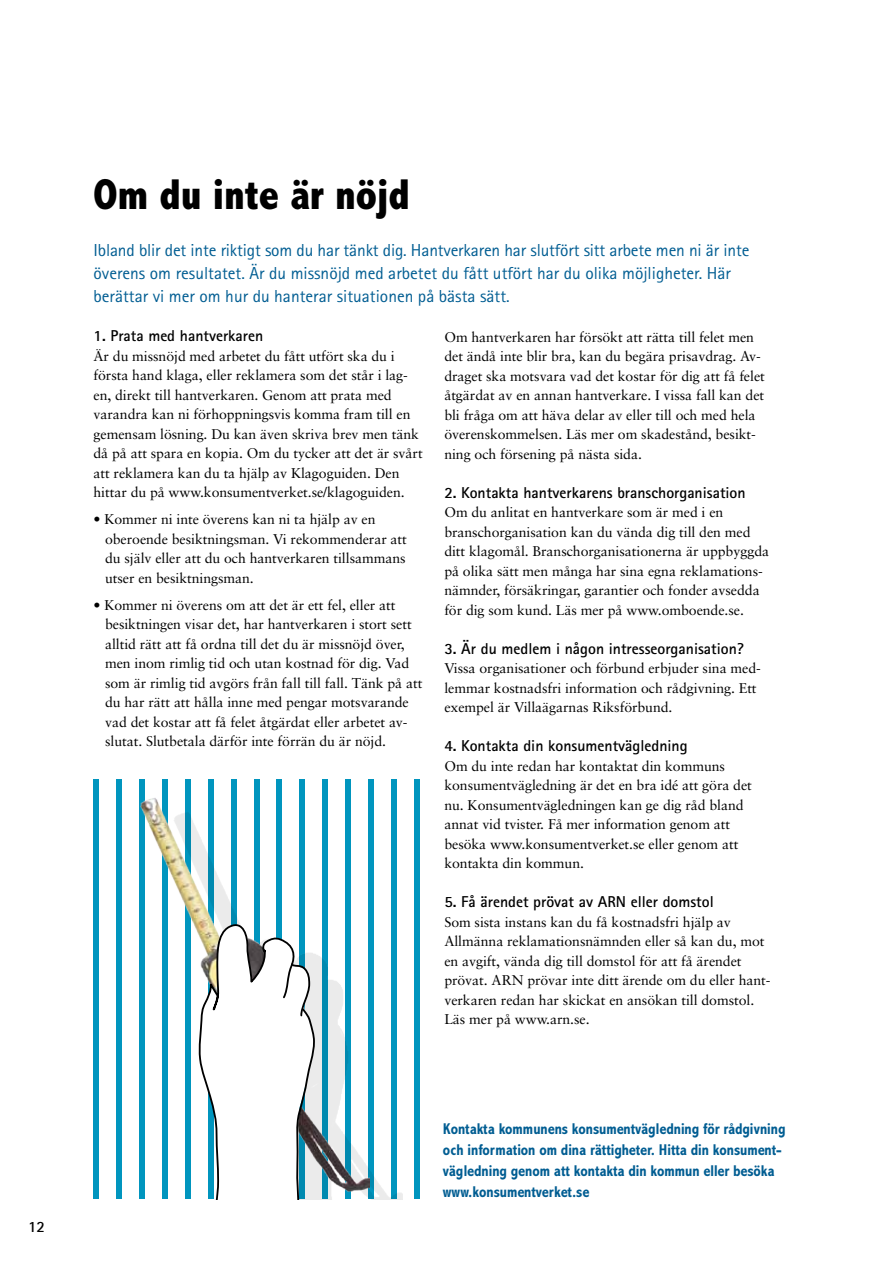
<style>
.page{position:relative;width:893px;height:1263px;background:#fff}
.page>*{position:absolute;margin:0;border:0;box-sizing:border-box;transform-origin:0 0}
.t1{font:800 condensed 43.5px "Abadi";color:#000}
.t2{font:17.4px/23px "Rotis Sans Serif";color:#005d92}
.t3{font:700 15.75px "Rotis Sans Serif";color:#000}
.t4{font:700 condensed 15.75px/21px "Abadi";color:#005d92}
.t5{font:14.1px/19.5px "Sabon";letter-spacing:-.005em;color:#000}
</style>
<div class="page">
<div style="left:94px;top:779px;width:5px;height:420px;background:#0095be"></div>
<div style="left:116px;top:779px;width:6px;height:420px;background:#0095be"></div>
<div style="left:139px;top:779px;width:6px;height:420px;background:#0095be"></div>
<div style="left:162px;top:779px;width:6px;height:420px;background:#0095be"></div>
<div style="left:185px;top:779px;width:6px;height:420px;background:#0095be"></div>
<div style="left:322px;top:779px;width:6px;height:420px;background:#0095be"></div>
<div style="left:345px;top:779px;width:6px;height:420px;background:#0095be"></div>
<div style="left:368px;top:779px;width:6px;height:420px;background:#0095be"></div>
<div style="left:391px;top:779px;width:6px;height:420px;background:#0095be"></div>
<div style="left:414px;top:779px;width:5px;height:420px;background:#0095be"></div>
<img style="left:316px;top:1170px;width:86px;height:29px">
<img style="left:140px;top:798px;width:229px;height:393px">
<svg style="left:199px;top:779px;width:117px;height:420px"></svg>
<p class="t3" style="left:28px;top:1216px;width:18px">12</p>
<h1 class="t1" style="left:94px;top:171px;width:318px">Om du inte är nöjd</h1>
<p class="t2" style="left:94px;top:238px;width:657px">I bland blir det inte riktigt som du har tänkt dig. Hantverkaren har slutfört sitt arbete men ni är inte överens om resultatet. Är du missnöjd med arbetet du fått utfört har du olika möjligheter. Här berättar vi mer om hur du hanterar situationen på bästa sätt.</p>
<p class="t3" style="left:94px;top:326px;width:171px">1. Prata med hantverkaren</p>
<p class="t5" style="left:94px;top:346px;width:331px">Är du missnöjd med arbetet du fått utfört ska du i första hand klaga, eller reklamera som det står i lag&shy;en, direkt till hantverkaren. Genom att prata med varandra kan ni förhoppningsvis komma fram till en gemensam lösning. Du kan även skriva brev men tänk då på att spara en kopia. Om du tycker att det är svårt att reklamera kan du ta hjälp av Klagoguiden. Den hittar du på www.konsumentverket.se/klagoguiden.</p>
<p class="t5" style="left:105px;top:509px;width:303px;text-indent:-12px">• Kommer ni inte överens kan ni ta hjälp av en oberoende besiktningsman. Vi rekommenderar att du själv eller att du och hantverkaren tillsammans utser en besiktningsman.</p>
<p class="t5" style="left:105px;top:595px;width:319px;text-indent:-12px">• Kommer ni överens om att det är ett fel, eller att besiktningen visar det, har hantverkaren i stort sett alltid rätt att få ordna till det du är missnöjd över, men inom rimlig tid och utan kostnad för dig. Vad som är rimlig tid avgörs från fall till fall. Tänk på att du har rätt att hålla inne med pengar motsvarande vad det kostar att få felet åtgärdat eller arbetet av&shy;slutat. Slutbetala därför inte förrän du är nöjd.</p>
<p class="t5" style="left:444px;top:327px;width:322px">Om hantverkaren har försökt att rätta till felet men det ändå inte blir bra, kan du begära prisavdrag. Av&shy;draget ska motsvara vad det kostar för dig att få felet åtgärdat av en annan hantverkare. I vissa fall kan det bli fråga om att häva delar av eller till och med hela överenskommelsen. Läs mer om skadestånd, besikt&shy;ning och försening på nästa sida.</p>
<p class="t3" style="left:444px;top:483px;width:303px">2. Kontakta hantverkarens branschorganisation</p>
<p class="t5" style="left:444px;top:503px;width:326px">Om du anlitat en hantverkare som är med i en branschorganisation kan du vända dig till den med ditt klagomål. Branschorganisationerna är uppbyggda på olika sätt men många har sina egna reklamations&shy;nämnder, försäkringar, garantier och fonder avsedda för dig som kund. Läs mer på www.omboende.se.</p>
<p class="t3" style="left:444px;top:639px;width:301px">3. Är du medlem i någon intresseorganisation?</p>
<p class="t5" style="left:444px;top:659px;width:318px">Vissa organisationer och förbund erbjuder sina med&shy;lemmar kostnadsfri information och rådgivning. Ett exempel är Villaägarnas Riksförbund.</p>
<p class="t3" style="left:444px;top:736px;width:245px">4. Kontakta din konsumentvägledning</p>
<p class="t5" style="left:444px;top:756px;width:309px">Om du inte redan har kontaktat din kommuns konsumentvägledning är det en bra idé att göra det nu. Konsumentvägledningen kan ge dig råd bland annat vid tvister. Få mer information genom att besöka www.konsumentverket.se eller genom att kontakta din kommun.</p>
<p class="t3" style="left:444px;top:892px;width:271px">5. Få ärendet prövat av ARN eller domstol</p>
<p class="t5" style="left:444px;top:912px;width:328px">Som sista instans kan du få kostnadsfri hjälp av Allmänna reklamationsnämnden eller så kan du, mot en avgift, vända dig till domstol för att få ärendet prövat. ARN prövar inte ditt ärende om du eller hant&shy;verkaren redan har skickat en ansökan till domstol.<br>Läs mer på www.arn.se.</p>
<p class="t4" style="left:443px;top:1118px;width:344px">Kontakta kommunens konsumentvägledning för rådgivning och information om dina rättigheter. Hitta din konsument&shy;vägledning genom att kontakta din kommun eller besöka www.konsumentverket.se</p>
</div>
